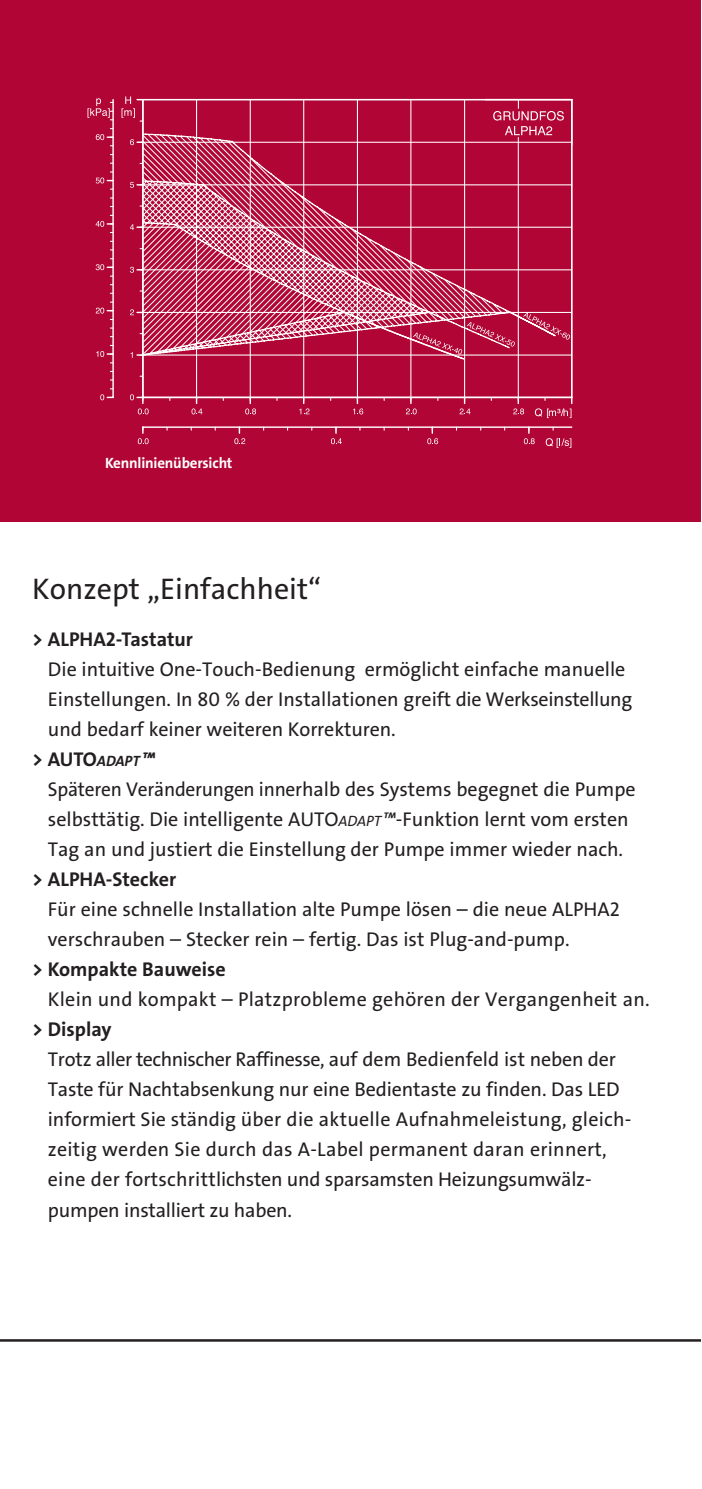
<style>
.page{position:relative;width:702px;height:1489px;background:#fff}
.page>*{position:absolute;margin:0;border:0;box-sizing:border-box;transform-origin:0 0}
.t1{font:30px "Grundfos The Sans OT 5 R";color:#231f20}
.t2{font:20px/30px "Grundfos The Sans OT 5 R";color:#231f20}
.t3{font:20px "Grundfos The Sans OT 7 B";color:#231f20}
.t4{font:15px "Grundfos The Sans OT 7 B";letter-spacing:-.01em;color:#fff}
.s1{font-family:"Grundfos The Sans OT 7 B Italic";font-size:15px}
.s2{font-family:"Grundfos The Sans OT 7 B Italic"}
.s3{font-family:"Grundfos The Sans OT 5 R Italic";font-size:15px}
.s4{font-family:"Grundfos The Sans OT 5 R Italic"}
</style>
<div class="page">
<div style="left:0;top:1px;width:700px;height:520px;background:#b10535"></div>
<hr style="left:0;top:1338px;width:700px;height:3px;background:#231f20">
<hr style="left:196px;top:100px;width:1px;height:297px;background:#fff">
<hr style="left:250px;top:100px;width:1px;height:297px;background:#fff">
<hr style="left:303px;top:100px;width:1px;height:297px;background:#fff">
<hr style="left:357px;top:100px;width:1px;height:297px;background:#fff">
<hr style="left:410px;top:100px;width:1px;height:297px;background:#fff">
<hr style="left:464px;top:100px;width:1px;height:297px;background:#fff">
<hr style="left:517px;top:137px;width:2px;height:260px;background:#fff">
<hr style="left:143px;top:354px;width:428px;height:1px;background:#fff">
<hr style="left:143px;top:312px;width:428px;height:1px;background:#fff">
<hr style="left:143px;top:269px;width:428px;height:1px;background:#fff">
<hr style="left:143px;top:227px;width:428px;height:1px;background:#fff">
<hr style="left:143px;top:184px;width:428px;height:1px;background:#fff">
<hr style="left:143px;top:142px;width:428px;height:1px;background:#fff">
<hr style="left:112px;top:100px;width:2px;height:297px;background:#fff">
<hr style="left:143px;top:426px;width:428px;height:2px;background:#fff">
<hr style="left:571px;top:100px;width:1px;height:297px;background:#fff">
<hr style="left:142px;top:100px;width:1px;height:297px;background:#fff">
<hr style="left:143px;top:99px;width:428px;height:1px;background:#fff">
<hr style="left:143px;top:396px;width:428px;height:2px;background:#fff">
<svg style="left:143px;top:133px;width:413px;height:204px"></svg>
<svg style="left:143px;top:134px;width:365px;height:133px"></svg>
<svg style="left:191px;top:398px;width:11px;height:16px"></svg>
<svg style="left:245px;top:398px;width:11px;height:16px"></svg>
<svg style="left:299px;top:398px;width:10px;height:16px"></svg>
<svg style="left:353px;top:398px;width:10px;height:16px"></svg>
<svg style="left:406px;top:398px;width:10px;height:16px"></svg>
<svg style="left:459px;top:398px;width:11px;height:16px"></svg>
<svg style="left:513px;top:398px;width:11px;height:16px"></svg>
<svg style="left:130px;top:394px;width:19px;height:20px"></svg>
<svg style="left:130px;top:224px;width:12px;height:6px"></svg>
<svg style="left:130px;top:182px;width:12px;height:6px"></svg>
<svg style="left:130px;top:139px;width:12px;height:6px"></svg>
<svg style="left:121px;top:96px;width:22px;height:26px"></svg>
<svg style="left:100px;top:388px;width:13px;height:12px"></svg>
<svg style="left:96px;top:345px;width:17px;height:18px"></svg>
<svg style="left:96px;top:301px;width:17px;height:12px"></svg>
<svg style="left:96px;top:258px;width:17px;height:19px"></svg>
<svg style="left:96px;top:215px;width:17px;height:18px"></svg>
<svg style="left:96px;top:171px;width:17px;height:12px"></svg>
<svg style="left:96px;top:128px;width:17px;height:18px"></svg>
<svg style="left:87px;top:98px;width:26px;height:22px"></svg>
<svg style="left:138px;top:427px;width:11px;height:17px"></svg>
<svg style="left:234px;top:427px;width:11px;height:17px"></svg>
<svg style="left:331px;top:427px;width:11px;height:17px"></svg>
<svg style="left:427px;top:427px;width:11px;height:17px"></svg>
<svg style="left:524px;top:427px;width:10px;height:17px"></svg>
<svg style="left:545px;top:438px;width:26px;height:10px"></svg>
<svg style="left:523px;top:312px;width:47px;height:28px"></svg>
<svg style="left:130px;top:267px;width:387px;height:93px"></svg>
<svg style="left:493px;top:100px;width:71px;height:35px"></svg>
<svg style="left:535px;top:397px;width:37px;height:21px"></svg>
<p class="t4" style="left:105px;top:457px;width:129px">Kennlinienübersicht</p>
<h1 class="t1" style="left:32px;top:577px;width:290px">Konzept „Einfachheit“</h1>
<p class="t3" style="left:32px;top:631px;width:162px">&gt; ALPHA2-Tastatur</p>
<p class="t2" style="left:48px;top:656px;width:585px">Die intuitive One-Touch-Bedienung ermöglicht einfache manuelle<br>Einstellungen. In 80 % der Installationen greift die Werkseinstellung und bedarf keiner weiteren Korrekturen.</p>
<p class="t3" style="left:32px;top:751px;width:124px">&gt; AUTO<span class="s1">ADAPT</span><span class="s2">™</span></p>
<p class="t2" style="left:48px;top:776px;width:589px">Späteren Veränderungen innerhalb des Systems begegnet die Pumpe selbsttätig. Die intelligente AUTO<span class="s3">ADAPT</span><span class="s4">™</span>-Funktion lernt vom ersten<br>Tag an und justiert die Einstellung der Pumpe immer wieder nach.</p>
<p class="t3" style="left:32px;top:871px;width:145px">&gt; ALPHA-Stecker</p>
<p class="t2" style="left:48px;top:896px;width:573px">Für eine schnelle Installation alte Pumpe lösen – die neue ALPHA2 verschrauben – Stecker rein – fertig. Das ist Plug-and-pump.</p>
<p class="t3" style="left:32px;top:961px;width:195px">&gt; Kompakte Bauweise</p>
<p class="t2" style="left:48px;top:986px;width:603px">Klein und kompakt – Platzprobleme gehören der Vergangenheit an.</p>
<p class="t3" style="left:32px;top:1021px;width:81px">&gt; Display</p>
<p class="t2" style="left:48px;top:1046px;width:585px">Trotz aller technischer Raffinesse, auf dem Bedienfeld ist neben der Taste für Nachtabsenkung nur eine Bedientaste zu finden. Das LED informiert Sie ständig über die aktuelle Aufnahmeleistung, gleich&shy;zeitig werden Sie durch das A-Label permanent daran erinnert, eine der fortschrittlichsten und sparsamsten Heizungsumwälz&shy;pumpen installiert zu haben.</p>
</div>
